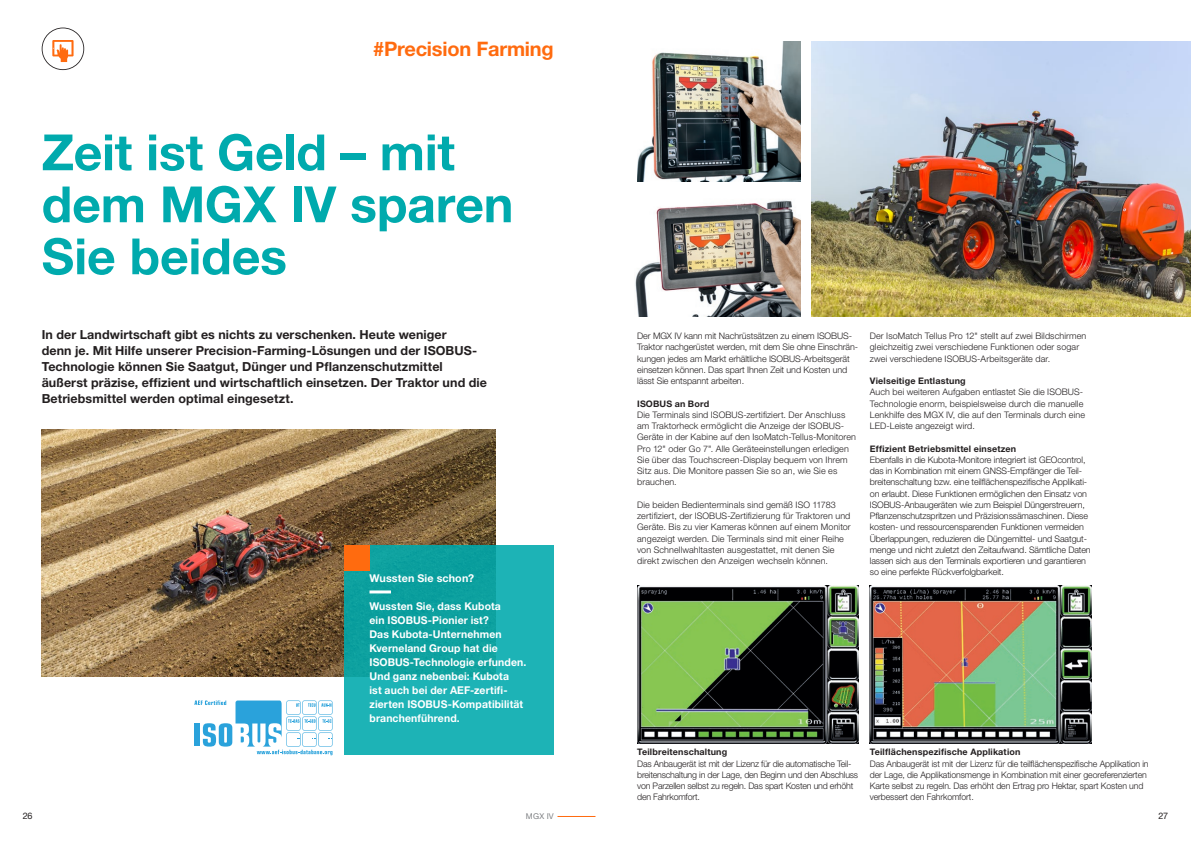
<style>
.page{position:relative;width:1191px;height:842px;background:#fff}
.page>*{position:absolute;margin:0;border:0;box-sizing:border-box;transform-origin:0 0}
.t1{font:700 50px/52px "Helvetica Neue LT Std";letter-spacing:-.005em;color:#00aaad}
.t2{font:700 20px "Helvetica Neue LT Std";letter-spacing:-.01em;color:#ff6b0f}
.t3{font:700 12.5px/16px "Helvetica Neue LT Std";letter-spacing:.005em;color:#231f20}
.t4{font:700 10.8px/14px "Helvetica Neue LT Std";letter-spacing:.01em;color:#fff}
.t5{font:300 9px/11.2px "Helvetica Neue LT Std";letter-spacing:-.01em;color:#231f20}
.t6{font:300 9px/11.2px "Helvetica Neue LT Std";letter-spacing:.01em;color:#231f20}
.t7{font:700 9px "Helvetica Neue LT Std";letter-spacing:.02em;color:#231f20}
.t8{font:9px "Helvetica Neue LT Std";color:#231f20}
.t9{font:8px "Helvetica Neue LT Std";color:#808285}
</style>
<div class="page">
<hr style="left:557px;top:816px;width:38px;height:1px;background:#ff6b0f">
<img style="left:42px;top:429px;width:453px;height:248px">
<img style="left:811px;top:42px;width:380px;height:274px">
<img style="left:637px;top:585px;width:221px;height:158px">
<img style="left:870px;top:585px;width:221px;height:158px">
<img style="left:637px;top:42px;width:163px;height:139px">
<img style="left:635px;top:200px;width:165px;height:116px">
<svg style="left:194px;top:700px;width:138px;height:55px"></svg>
<svg style="left:42px;top:28px;width:42px;height:42px"></svg>
<svg style="left:344px;top:545px;width:210px;height:210px;background:#16aaab"></svg>
<hr style="left:369px;top:590px;width:22px;height:3px;background:#fff">
<div style="left:344px;top:545px;width:25px;height:26px;background:#ff6b0f"></div>
<h2 class="t2" style="left:373px;top:36px;width:182px">#Precision Farming</h2>
<h1 class="t1" style="left:42px;top:125px;width:473px">Zeit ist Geld – mit dem MGX IV sparen<br>Sie beides</h1>
<p class="t3" style="left:42px;top:326px;width:447px">In der Landwirtschaft gibt es nichts zu verschenken. Heute weniger<br>denn je. Mit Hilfe unserer Precision-Farming-Lösungen und der ISOBUS-Technologie können Sie Saatgut, Dünger und Pflanzenschutzmittel äußerst präzise, effizient und wirtschaftlich einsetzen. Der Traktor und die Betriebsmittel werden optimal eingesetzt.</p>
<p class="t6" style="left:870px;top:330px;width:218px">Der IsoMatch Tellus Pro 12" stellt auf zwei Bildschirmen gleichzeitig zwei verschiedene Funktionen oder sogar zwei verschiedene ISOBUS-Arbeitsgeräte dar.</p>
<p class="t5" style="left:637px;top:330px;width:222px">Der MGX IV kann mit Nachrüstsätzen zu einem ISOBUS-Traktor nachgerüstet werden, mit dem Sie ohne Einschrän&shy;kungen jedes am Markt erhältliche ISOBUS-Arbeitsgerät einsetzen können. Das spart Ihnen Zeit und Kosten und lässt Sie entspannt arbeiten.</p>
<p class="t7" style="left:637px;top:398px;width:74px">ISOBUS an Bord</p>
<p class="t6" style="left:637px;top:409px;width:220px">Die Terminals sind ISOBUS-zertifiziert. Der Anschluss am Traktorheck ermöglicht die Anzeige der ISOBUS-Geräte in der Kabine auf den IsoMatch-Tellus-Monitoren Pro 12" oder Go 7". Alle Geräteeinstellungen erledigen Sie über das Touchscreen-Display bequem von Ihrem Sitz aus. Die Monitore passen Sie so an, wie Sie es brauchen.</p>
<p class="t6" style="left:637px;top:499px;width:215px">Die beiden Bedienterminals sind gemäß ISO 11783 zertifiziert, der ISOBUS-Zertifizierung für Traktoren und Geräte. Bis zu vier Kameras können auf einem Monitor angezeigt werden. Die Terminals sind mit einer Reihe von Schnellwahltasten ausgestattet, mit denen Sie direkt zwischen den Anzeigen wechseln können.</p>
<p class="t7" style="left:870px;top:375px;width:97px">Vielseitige Entlastung</p>
<p class="t6" style="left:870px;top:386px;width:217px">Auch bei weiteren Aufgaben entlastet Sie die ISOBUS-Technologie enorm, beispielsweise durch die manuelle Lenkhilfe des MGX IV, die auf den Terminals durch eine LED-Leiste angezeigt wird.</p>
<p class="t7" style="left:870px;top:443px;width:148px">Effizient Betriebsmittel einsetzen</p>
<p class="t5" style="left:870px;top:454px;width:222px">Ebenfalls in die Kubota-Monitore integriert ist GEOcontrol, das in Kombination mit einem GNSS-Empfänger die Teil&shy;breitenschaltung bzw. eine teilflächenspezifische Applikati&shy;on erlaubt. Diese Funktionen ermöglichen den Einsatz von ISOBUS-Anbaugeräten wie zum Beispiel Düngerstreuern, Pflanzenschutzspritzen und Präzisionssämaschinen. Diese kosten- und ressourcensparenden Funktionen vermeiden Überlappungen, reduzieren die Düngemittel- und Saatgut&shy;menge und nicht zuletzt den Zeitaufwand. Sämtliche Daten lassen sich aus den Terminals exportieren und garantieren so eine perfekte Rückverfolgbarkeit.</p>
<p class="t4" style="left:369px;top:570px;width:106px">Wussten Sie schon?</p>
<p class="t4" style="left:369px;top:598px;width:158px">Wussten Sie, dass Kubota<br>ein ISOBUS-Pionier ist?<br>Das Kubota-Unternehmen<br>Kverneland Group hat die<br>ISOBUS-Technologie erfunden.<br>Und ganz nebenbei: Kubota<br>ist auch bei der AEF-zertifi&shy;zierten ISOBUS-Kompatibilität branchenführend.</p>
<p class="t7" style="left:637px;top:746px;width:92px">Teilbreitenschaltung</p>
<p class="t5" style="left:637px;top:757px;width:222px">Das Anbaugerät ist mit der Lizenz für die automatische Teil&shy;breitenschaltung in der Lage, den Beginn und den Abschluss von Parzellen selbst zu regeln. Das spart Kosten und erhöht den Fahrkomfort.</p>
<p class="t7" style="left:870px;top:746px;width:152px">Teilflächenspezifische Applikation</p>
<p class="t5" style="left:870px;top:757px;width:280px">Das Anbaugerät ist mit der Lizenz für die teilflächenspezifische Applikation in der Lage, die Applikationsmenge in Kombination mit einer georeferenzierten Karte selbst zu regeln. Das erhöht den Ertrag pro Hektar, spart Kosten und verbessert den Fahrkomfort.</p>
<p class="t8" style="left:23px;top:811px;width:11px">26</p>
<p class="t9" style="left:526px;top:812px;width:29px">MGX IV</p>
<p class="t8" style="left:1158px;top:811px;width:11px">27</p>
</div>
